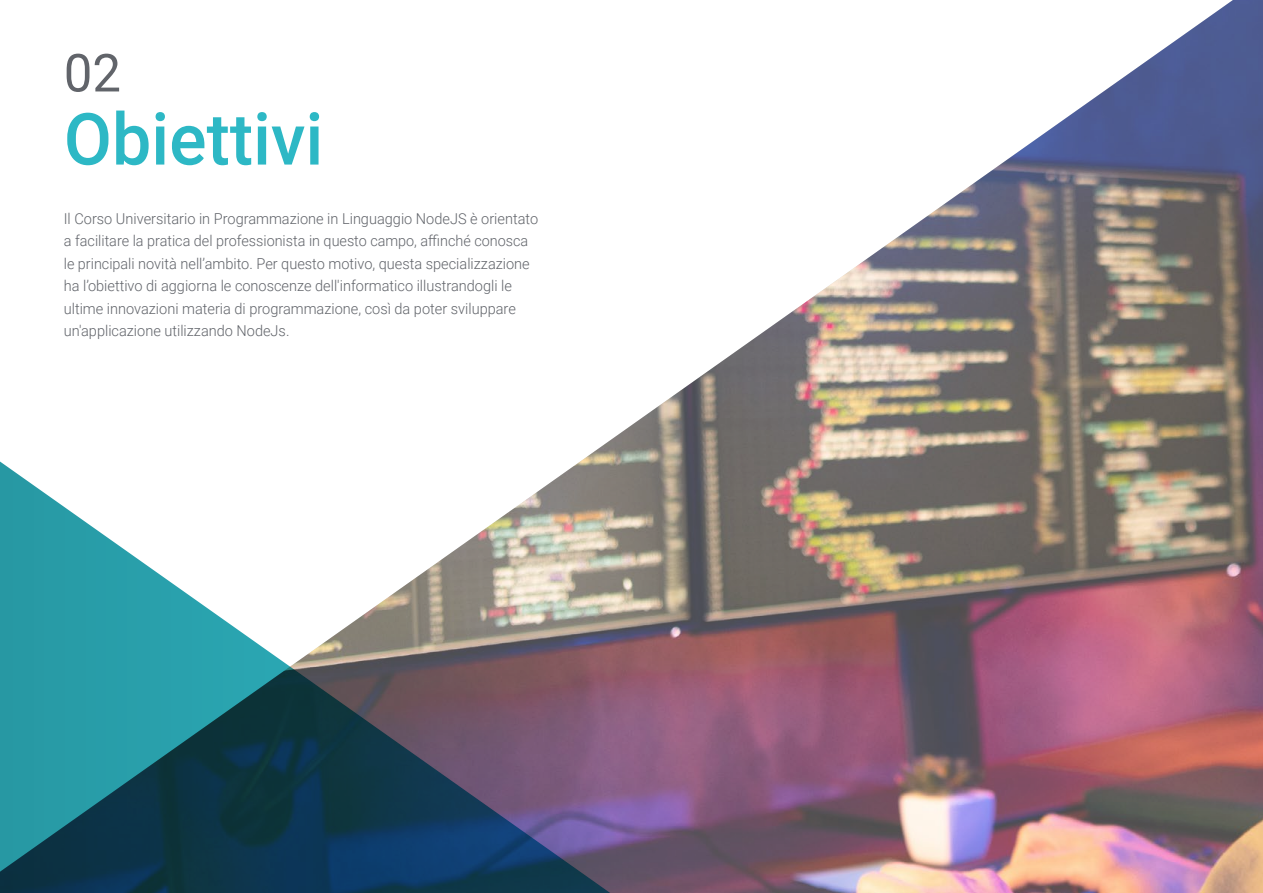
<style>
.page{position:relative;width:1263px;height:893px;background:#fff}
.page>*{position:absolute;margin:0;border:0;box-sizing:border-box;transform-origin:0 0}
.t1{font:500 72px "Roboto";color:#2db8c5}
.t2{font:52.5px "Roboto";color:#61646a}
.t3{font:300 15px/22.5px "Roboto";color:#61646a}
</style>
<div class="page">
<img style="left:602px;top:0;width:661px;height:893px">
<svg style="left:0;top:446px;width:640px;height:447px"></svg>
<h2 class="t2" style="left:64px;top:36px;width:59px">02</h2>
<h1 class="t1" style="left:64px;top:89px;width:261px">Obiettivi</h1>
<p class="t3" style="left:64px;top:207px;width:476px">Il Corso Universitario in Programmazione in Linguaggio NodeJS è orientato a facilitare la pratica del professionista in questo campo, affinché conosca le principali novità nell’ambito. Per questo motivo, questa specializzazione ha l’obiettivo di aggiorna le conoscenze dell'informatico illustrandogli le ultime innovazioni materia di programmazione, così da poter sviluppare un'applicazione utilizzando NodeJs.</p>
</div>
